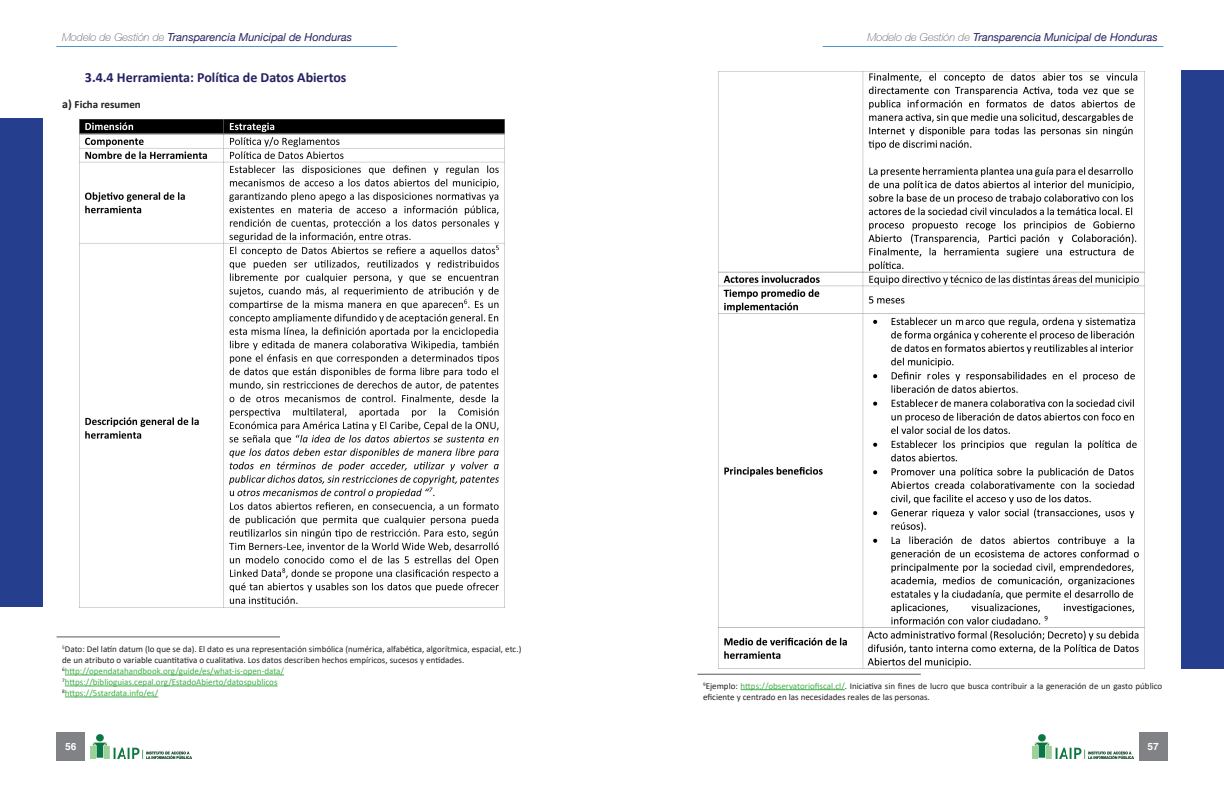
<style>
.page{position:relative;width:1224px;height:792px;background:#fff}
.page>*{position:absolute;margin:0;border:0;box-sizing:border-box;transform-origin:0 0}
.t1{font:700 14px "Calibri";color:#252161}
.t2{font:italic 11px "Helvetica Neue LT";color:#252161}
.t3{font:700 11px "Calibri";color:#231f20}
.t4{font:700 10px "Helvetica World";color:#fff}
.t5{font:9px/11px "Calibri";color:#231f20}
.t6{font:9px "Calibri";color:#40ae49}
.s1{font-family:"Helvetica Neue CE";font-weight:100;color:#57585a}
.s2{font-size:12px}
.s3{color:#40ae49}
</style>
<div class="page">
<hr style="left:823px;top:46px;width:340px;height:1px;background:#1074bc">
<img style="left:1033px;top:735px;width:100px;height:23px">
<div style="left:1139px;top:732px;width:28px;height:29px;background:#808285"></div>
<hr style="left:56px;top:46px;width:341px;height:1px;background:#1074bc">
<img style="left:91px;top:735px;width:100px;height:23px">
<div style="left:57px;top:732px;width:28px;height:29px;background:#808285"></div>
<hr style="left:65px;top:675px;width:219px;height:1px;background:#40ae49">
<hr style="left:65px;top:686px;width:213px;height:1px;background:#40ae49">
<hr style="left:65px;top:697px;width:93px;height:1px;background:#40ae49">
<hr style="left:741px;top:689px;width:104px;height:1px;background:#40ae49">
<hr style="left:57px;top:637px;width:223px;height:1px;background:#57585a">
<hr style="left:697px;top:674px;width:224px;height:1px;background:#57585a">
<img style="left:79px;top:119px;width:426px;height:488px">
<img style="left:719px;top:71px;width:425px;height:597px">
<div style="left:0;top:118px;width:43px;height:489px;background:#253f8e"></div>
<div style="left:1181px;top:71px;width:43px;height:598px;background:#253f8e"></div>
<p class="t2" style="left:62px;top:30px;width:292px"><span class="s1">Modelo de Gestión de</span> Transparencia Municipal de Honduras</p>
<p class="t1" style="left:85px;top:67px;width:263px">3.4.4 Herramienta: Política de Datos Abiertos</p>
<p class="t3" style="left:62px;top:97px;width:80px"><span class="s2">a)</span> Ficha resumen</p>
<p class="t2" style="left:868px;top:30px;width:292px"><span class="s1">Modelo de Gestión de</span> Transparencia Municipal de Honduras</p>
<p class="t5" style="left:62px;top:643px;width:461px"><sup>5</sup>Dato: Del latín datum (lo que se da). El dato es una representación simbólica (numérica, alfabética, algorítmica, espacial, etc.) de un atributo o variable cuantitativa o cualitativa. Los datos describen hechos empíricos, sucesos y entidades.</p>
<p class="t6" style="left:62px;top:665px;width:223px"><sup>6</sup>http://opendatahandbook.org/guide/es/what-is-open-data/</p>
<p class="t6" style="left:62px;top:676px;width:217px"><sup>7</sup>https://biblioguias.cepal.org/EstadoAbierto/datospublicos</p>
<p class="t6" style="left:62px;top:687px;width:98px"><sup>8</sup>https://5stardata.info/es/</p>
<p class="t5" style="left:703px;top:680px;width:461px"><sup>9</sup>Ejemplo: <span class="s3">https://observatoriofiscal.cl/</span>. Iniciativa sin fines de lucro que busca contribuir a la generación de un gasto público eficiente y centrado en las necesidades reales de las personas.</p>
<p class="t4" style="left:65px;top:741px;width:13px">56</p>
<p class="t4" style="left:1148px;top:741px;width:13px">57</p>
</div>
